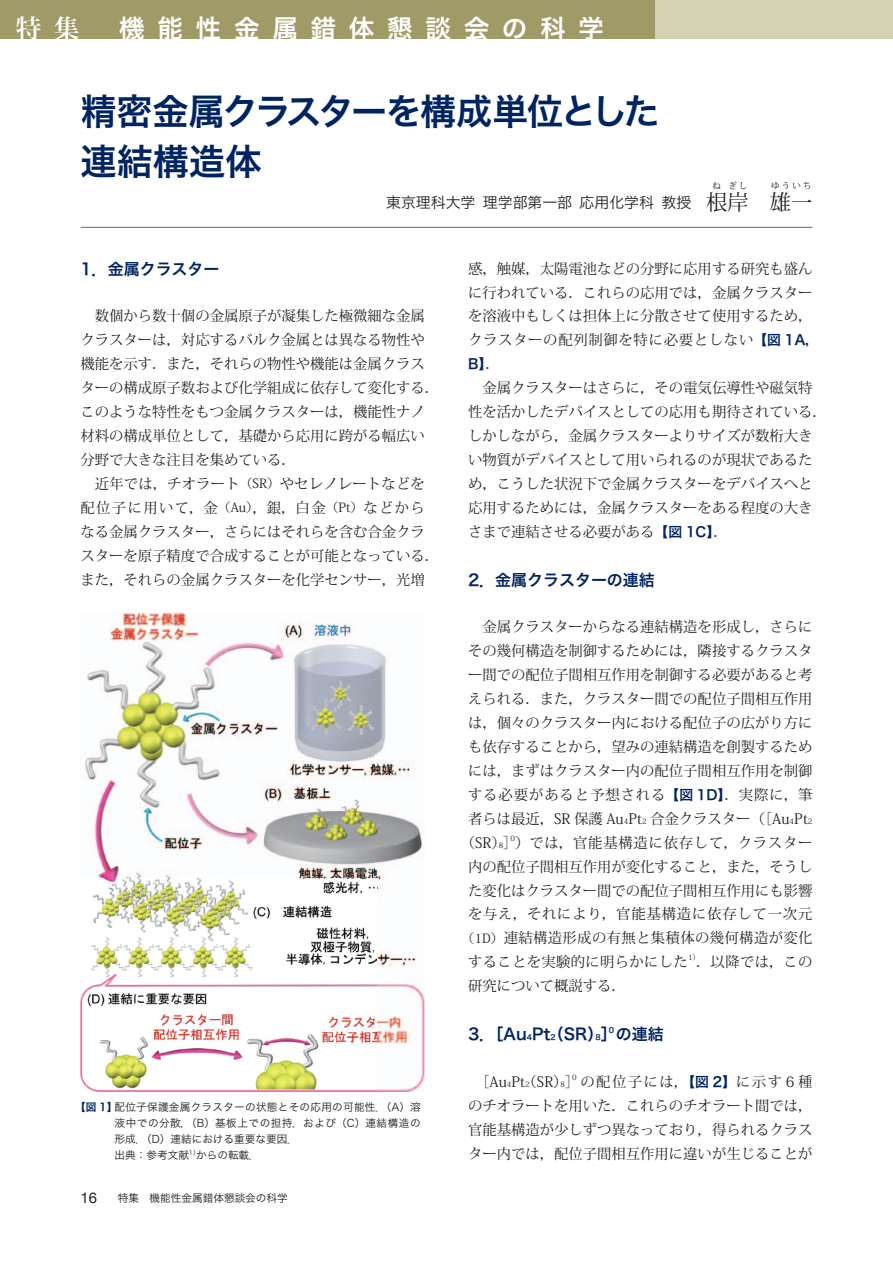
<style>
.page{position:relative;width:893px;height:1263px;background:#fff}
.page>*{position:absolute;margin:0;border:0;box-sizing:border-box;transform-origin:0 0}
.t1{font:36.15px/49.9px "Hira Kaku Pro W6";letter-spacing:-.035em;color:#002361}
.t2{font:25.5px "Hira Kaku Pro N W6";letter-spacing:.5em;color:#fff}
.t3{font:700 25.5px "Koz Min Pr 6 N";color:#fff}
.t4{font:21.3px "Koz Min Pr 6 N";color:#231f20}
.t5{font:15.9px "Hira Kaku Pro N W6";color:#002361}
.t6{font:14.85px "Hira Kaku Pro W3";color:#231f20}
.t7{font:14.85px "Helvetica Neue";color:#231f20}
.t8{font:14.4px/23.9px "Koz Min Pr 6 N";color:#231f20}
.t9{font:14.4px "Koz Min Pr 6 N";letter-spacing:.025em;color:#231f20}
.t10{font:14.4px "Koz Min Pr 6 N";letter-spacing:.065em;color:#231f20}
.t11{font:14.4px "Koz Min Pr 6 N";letter-spacing:.055em;color:#231f20}
.t12{font:14.4px "Koz Min Pr 6 N";letter-spacing:.05em;color:#231f20}
.t13{font:13.8px "Hira Kaku Pro W6";color:#002361}
.t14{font:10.65px/15.9px "Hira Kaku Pro W3";letter-spacing:.025em;color:#231f20}
.t15{font:10.65px "Hira Kaku Pro W3";color:#231f20}
.t16{font:9px "Koz Min Pr 6 N";letter-spacing:.175em;color:#231f20}
.t17{font:7.5px "Koz Min Pr 6 N";color:#231f20}
.t18{font:7.5px "Hira Kaku Pro N W6";color:#002361}
.s1{font-family:"Koz Min Pr 6 N";font-size:21.3px}
.s2{font-size:12.75px}
.s3{font-family:"Hira Kaku Pro W6";color:#002361}
.s4{font-family:"Hira Kaku Pro W6";font-size:13.8px;color:#002361}
.s5{font-family:"Koz Min Pr 6 N";font-size:14.4px;color:#231f20}
.s6{font-size:7.5px}
.s7{font-size:15.9px}
.s8{font-size:14.4px}
</style>
<div class="page">
<div style="left:0;top:0;width:893px;height:38px;background:#d5d2b4"></div>
<div style="left:0;top:0;width:655px;height:38px;background:#a09a67"></div>
<hr style="left:81px;top:227px;width:731px;height:1px;background:#808285">
<img style="left:81px;top:613px;width:344px;height:478px">
<h2 class="t3" style="left:16px;top:15px;width:65px">特集</h2>
<h2 class="t2" style="left:119px;top:6px;width:524px">機能性金属錯体懇談会の科学　</h2>
<h1 class="t1" style="left:81px;top:85px;width:581px">精密金属クラスターを構成単位とした連結構造体</h1>
<p class="t16" style="left:712px;top:181px;width:11px">ね</p>
<p class="t16" style="left:728px;top:181px;width:21px">ぎし</p>
<p class="t16" style="left:771px;top:181px;width:42px">ゆういち</p>
<h3 class="t4" style="left:727px;top:190px;width:23px">岸</h3>
<p class="t6" style="left:386px;top:189px;width:343px">東京理科大学 理学部第一部応用化学科 教授　<span class="s1">根</span></p>
<h3 class="t4" style="left:770px;top:190px;width:44px">雄一</h3>
<p class="t5" style="left:81px;top:255px;width:140px">1．金属クラスター</p>
<p class="t8" style="left:81px;top:305px;width:360px">　数個から数十個の金属原子が凝集した極微細な金属クラスターは，対応するバルク金属とは異なる物性や機能を示す．また，それらの物性や機能は金属クラスターの構成原子数および化学組成に依存して変化する．このような特性をもつ金属クラスターは，機能性ナノ材料の構成単位として，基礎から応用に跨がる幅広い分野で大きな注目を集めている．<br>　近年では，チオラート<span class="s2">（SR）</span>やセレノレートなどを配位子に用いて，金<span class="s2">（Au）</span>，銀，白金<span class="s2">（Pt）</span>などからなる金属クラスター，さらにはそれらを含む合金クラスターを原子精度で合成することが可能となっている．また，それらの金属クラスターを化学センサー，光増</p>
<p class="t14" style="left:115px;top:1098px;width:308px;text-indent:-39px"><span class="s3">【図 1】</span>配位子保護金属クラスターの状態とその応用の可能性．（A）溶液中での分散，（B）基板上での担持，および（C）連結構造の形成．（D）連結における重要な要因．<br>出典：参考文献<sup>1）</sup>からの転載．</p>
<p class="t7" style="left:81px;top:1187px;width:18px">16</p>
<p class="t15" style="left:118px;top:1189px;width:172px">特集　機能性金属錯体懇談会の科学</p>
<p class="t8" style="left:468px;top:257px;width:353px">感，触媒，太陽電池などの分野に応用する研究も盛んに行われている．これらの応用では，金属クラスターを溶液中もしくは担体上に分散させて使用するため，クラスターの配列制御を特に必要としない<span class="s4">【図 1A，</span></p>
<p class="t13" style="left:468px;top:351px;width:33px">B】<span class="s5">．</span></p>
<p class="t8" style="left:468px;top:376px;width:360px">　金属クラスターはさらに，その電気伝導性や磁気特性を活かしたデバイスとしての応用も期待されている．しかしながら，金属クラスターよりサイズが数桁大きい物質がデバイスとして用いられるのが現状であるため，こうした状況下で金属クラスターをデバイスへと応用するためには，金属クラスターをある程度の大きさまで連結させる必要がある<span class="s4">【図 1C】</span>．</p>
<p class="t5" style="left:468px;top:566px;width:188px">2．金属クラスターの連結</p>
<p class="t8" style="left:468px;top:615px;width:346px">　金属クラスターからなる連結構造を形成し，さらに</p>
<p class="t8" style="left:468px;top:639px;width:346px">その幾何構造を制御するためには，隣接するクラスタ</p>
<p class="t8" style="left:468px;top:663px;width:346px">ー間での配位子間相互作用を制御する必要があると考</p>
<p class="t8" style="left:468px;top:687px;width:346px">えられる．また，クラスター間での配位子間相互作用</p>
<p class="t8" style="left:468px;top:711px;width:346px">は，個々のクラスター内における配位子の広がり方に</p>
<p class="t8" style="left:468px;top:735px;width:346px">も依存することから，望みの連結構造を創製するため</p>
<p class="t8" style="left:468px;top:759px;width:346px">には，まずはクラスター内の配位子間相互作用を制御</p>
<p class="t10" style="left:468px;top:786px;width:346px">する必要があると予想される<span class="s4">【図 1D】</span>．実際に，筆</p>
<p class="t8" style="left:468px;top:807px;width:346px">者らは最近，SR 保護 Au<span class="s6">4</span>Pt<span class="s6">2</span> 合金クラスター（［Au<span class="s6">4</span>Pt<span class="s6">2</span></p>
<p class="t8" style="left:461px;top:831px;width:58px">（SR）<span class="s6">8</span>］</p>
<p class="t17" style="left:510px;top:834px;width:6px">0</p>
<p class="t12" style="left:515px;top:834px;width:299px">）では，官能基構造に依存して，クラスター</p>
<p class="t8" style="left:468px;top:855px;width:346px">内の配位子間相互作用が変化すること，また，そうし</p>
<p class="t8" style="left:468px;top:879px;width:346px">た変化はクラスター間での配位子間相互作用にも影響</p>
<p class="t11" style="left:468px;top:906px;width:346px">を与え，それにより，官能基構造に依存して一次元</p>
<p class="t9" style="left:462px;top:930px;width:352px"><span class="s2">（1D）</span>連結構造形成の有無と集積体の幾何構造が変化</p>
<p class="t9" style="left:468px;top:954px;width:221px">することを実験的に明らかにした</p>
<p class="t17" style="left:688px;top:953px;width:14px">1）</p>
<p class="t8" style="left:696px;top:950px;width:118px">．以降では，この</p>
<p class="t8" style="left:468px;top:974px;width:159px">研究について概説する．</p>
<p class="t5" style="left:468px;top:1020px;width:137px">3．［Au<span class="s6">4</span>Pt（SR）</p>
<p class="t18" style="left:550px;top:1031px;width:7px">2</p>
<p class="t18" style="left:595px;top:1031px;width:23px">8<span class="s7">］</span></p>
<p class="t18" style="left:609px;top:1023px;width:7px">0</p>
<p class="t5" style="left:616px;top:1020px;width:49px">の連結</p>
<p class="t8" style="left:468px;top:1070px;width:101px">　［Au<span class="s6">4</span>Pt（SR）</p>
<p class="t17" style="left:525px;top:1080px;width:6px">2</p>
<p class="t17" style="left:560px;top:1080px;width:20px">8<span class="s8">］</span></p>
<p class="t17" style="left:572px;top:1073px;width:6px">0</p>
<p class="t8" style="left:468px;top:1070px;width:346px;text-align:justify;text-indent:112px">の配位子には，<span class="s4">【図 2】</span>に示す 6 種のチオラートを用いた．これらのチオラート間では，官能基構造が少しずつ異なっており，得られるクラスター内では，配位子間相互作用に違いが生じることが</p>
</div>
